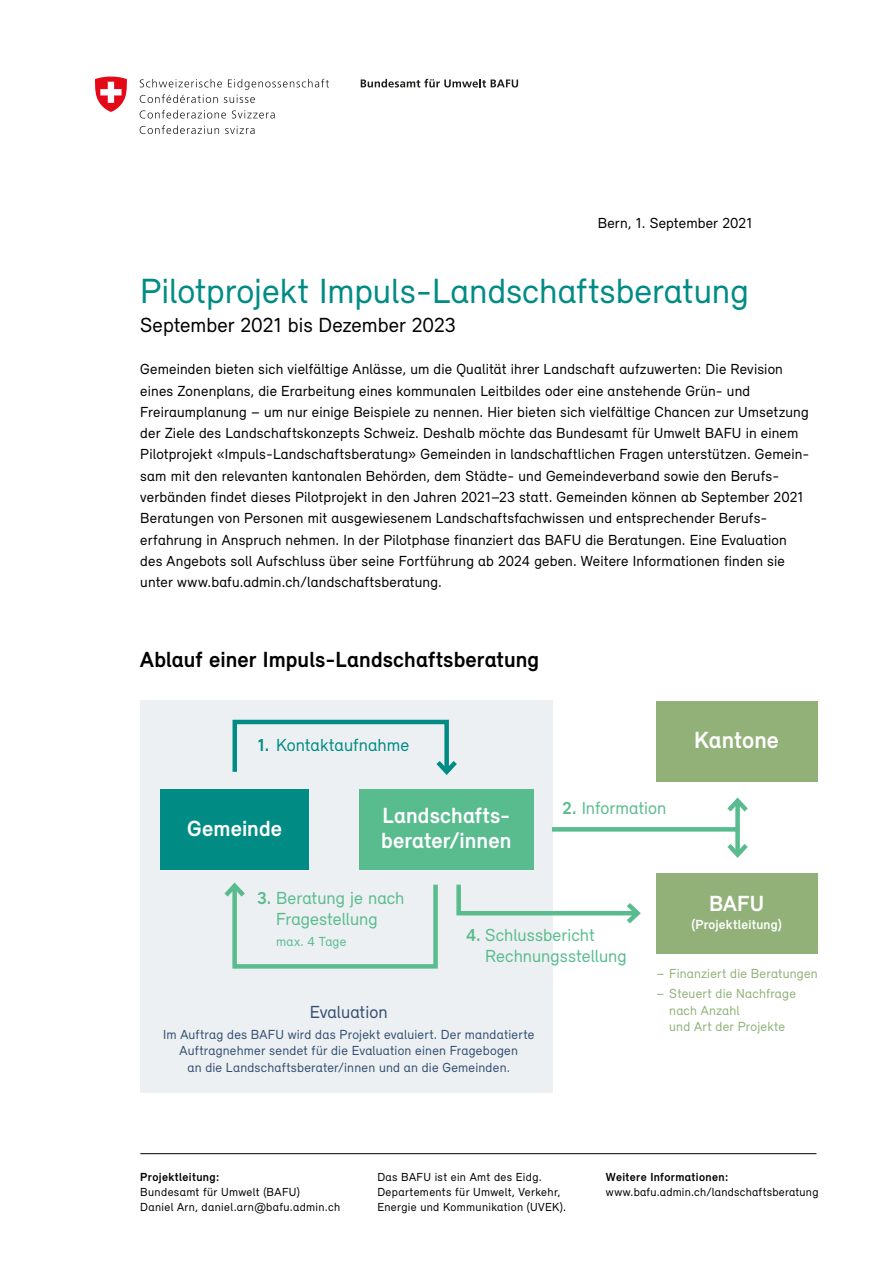
<style>
.page{position:relative;width:893px;height:1263px;background:#fff}
.page>*{position:absolute;margin:0;border:0;box-sizing:border-box;transform-origin:0 0}
.t1{font:36px "Relevant";color:#008c84}
.t2{font:700 24px "Relevant";color:#fff}
.t3{font:700 22.5px/25.5px "Relevant";letter-spacing:.005em;color:#fff}
.t4{font:700 22.5px "Relevant";letter-spacing:.005em;color:#000}
.t5{font:21px "Relevant";color:#000}
.t6{font:18px/21px "Relevant";color:#59bc8f;text-align:center}
.t7{font:18px "Relevant";color:#008c84}
.t8{font:18px "Relevant";color:#345073}
.t9{font:15px/21.3px "Relevant";letter-spacing:.01em;color:#000}
.t10{font:13.5px/16.5px "Relevant";letter-spacing:.015em;color:#345073;text-align:center}
.t11{font:13.5px/16.5px "Relevant";letter-spacing:.015em;color:#91b179}
.t12{font:700 13.5px "Relevant";letter-spacing:.015em;color:#fff}
.t13{font:13.5px "Relevant";letter-spacing:.015em;color:#59bc8f}
.t14{font:12px/15px "Relevant";letter-spacing:.03em;color:#000}
.t15{font:700 12px "Relevant";letter-spacing:.03em;color:#000}
.s1{font-weight:700}
</style>
<div class="page">
<div style="left:140px;top:701px;width:413px;height:392px;background:#edf0f2"></div>
<div style="left:160px;top:789px;width:149px;height:81px;background:#008c84"></div>
<div style="left:359px;top:789px;width:174px;height:81px;background:#59bc8f"></div>
<div style="left:656px;top:873px;width:161px;height:81px;background:#91b179"></div>
<div style="left:656px;top:701px;width:161px;height:80px;background:#91b179"></div>
<div style="left:232px;top:720px;width:217px;height:54px;border:4px solid #008c84"></div>
<svg style="left:432px;top:756px;width:25px;height:19px"></svg>
<svg style="left:552px;top:827px;width:196px;height:31px"></svg>
<div style="left:735px;top:801px;width:5px;height:27px;background:#59bc8f"></div>
<svg style="left:727px;top:797px;width:21px;height:19px"></svg>
<svg style="left:224px;top:882px;width:214px;height:87px"></svg>
<svg style="left:456px;top:884px;width:185px;height:40px"></svg>
<svg style="left:361px;top:79px;width:157px;height:8px"></svg>
<svg style="left:140px;top:79px;width:189px;height:24px"></svg>
<svg style="left:140px;top:110px;width:86px;height:9px"></svg>
<svg style="left:232px;top:110px;width:43px;height:9px"></svg>
<svg style="left:140px;top:125px;width:79px;height:9px"></svg>
<svg style="left:225px;top:126px;width:30px;height:8px"></svg>
<svg style="left:95px;top:77px;width:32px;height:35px"></svg>
<hr style="left:140px;top:1153px;width:676px;height:1px;background:#000">
<p class="t9" style="left:598px;top:212px;width:156px">Bern, 1. September 2021</p>
<h1 class="t1" style="left:140px;top:270px;width:610px">Pilotprojekt Impuls-Landschaftsberatung</h1>
<h3 class="t5" style="left:140px;top:312px;width:317px">September 2021 bis Dezember 2023</h3>
<p class="t9" style="left:140px;top:358px;width:670px">Gemeinden bieten sich vielfältige Anlässe, um die Qualität ihrer Landschaft aufzuwerten: Die Revision eines Zonenplans, die Erarbeitung eines kommunalen Leitbildes oder eine anstehende Grün- und Freiraumplanung – um nur einige Beispiele zu nennen. Hier bieten sich vielfältige Chancen zur Umsetzung der Ziele des Landschaftskonzepts Schweiz. Deshalb möchte das Bundesamt für Umwelt BAFU in einem Pilotprojekt «Impuls-Landschaftsberatung» Gemeinden in landschaftlichen Fragen unterstützen. Gemein&shy;sam mit den relevanten kantonalen Behörden, dem Städte- und Gemeindeverband sowie den Berufs&shy;verbänden findet dieses Pilotprojekt in den Jahren 2021–23 statt. Gemeinden können ab September 2021<br>Beratungen von Personen mit ausgewiesenem Landschaftsfachwissen und entsprechender Berufs&shy;erfahrung in Anspruch nehmen. In der Pilotphase finanziert das BAFU die Beratungen. Eine Evaluation des Angebots soll Aufschluss über seine Fortführung ab 2024 geben. Weitere Informationen finden sie unter www.bafu.admin.ch/landschaftsberatung.</p>
<h3 class="t4" style="left:140px;top:646px;width:400px">Ablauf einer Impuls-Landschaftsberatung</h3>
<p class="t7" style="left:257px;top:735px;width:154px"><span class="s1">1.</span> Kontaktaufnahme</p>
<h2 class="t2" style="left:694px;top:725px;width:86px">Kantone</h2>
<h3 class="t3" style="left:187px;top:815px;width:96px">Gemeinde</h3>
<h3 class="t3" style="left:381px;top:802px;width:132px">Landschafts&shy;berater/innen</h3>
<p class="t6" style="left:563px;top:797px;width:105px"><span class="s1">2.</span> Information</p>
<p class="t6" style="left:257px;top:887px;width:149px"><span class="s1">3.</span> Beratung je nach<br>Fragestellung</p>
<p class="t13" style="left:276px;top:934px;width:72px">max. 4 Tage</p>
<p class="t6" style="left:485px;top:924px;width:143px;text-align:left;text-indent:-19px"><span class="s1">4.</span> Schlussbericht<br>Rechnungsstellung</p>
<h3 class="t3" style="left:709px;top:890px;width:56px">BAFU</h3>
<p class="t12" style="left:691px;top:916px;width:92px">(Projektleitung)</p>
<p class="t8" style="left:310px;top:1001px;width:79px">Evaluation</p>
<p class="t10" style="left:163px;top:1026px;width:373px">Im Auftrag des BAFU wird das Projekt evaluiert. Der mandatierte<br>Auftragnehmer sendet für die Evaluation einen Fragebogen<br>an die Landschaftsberater/innen und an die Gemeinden.</p>
<p class="t15" style="left:140px;top:1169px;width:81px">Projektleitung:</p>
<p class="t14" style="left:140px;top:1184px;width:201px">Bundesamt für Umwelt (BAFU)<br>Daniel Arn, daniel.arn@bafu.admin.ch</p>
<p class="t14" style="left:377px;top:1169px;width:190px">Das BAFU ist ein Amt des Eidg.<br>Departements für Umwelt, Verkehr,<br>Energie und Kommunikation (UVEK).</p>
<p class="t11" style="left:656px;top:964px;width:163px">– Finanziert die Beratungen</p>
<p class="t11" style="left:669px;top:985px;width:128px;text-indent:-13px">– Steuert die Nachfrage nach Anzahl<br>und Art der Projekte</p>
<p class="t15" style="left:606px;top:1169px;width:124px">Weitere Informationen:</p>
<p class="t14" style="left:606px;top:1184px;width:214px">www.bafu.admin.ch/landschaftsberatung</p>
</div>
